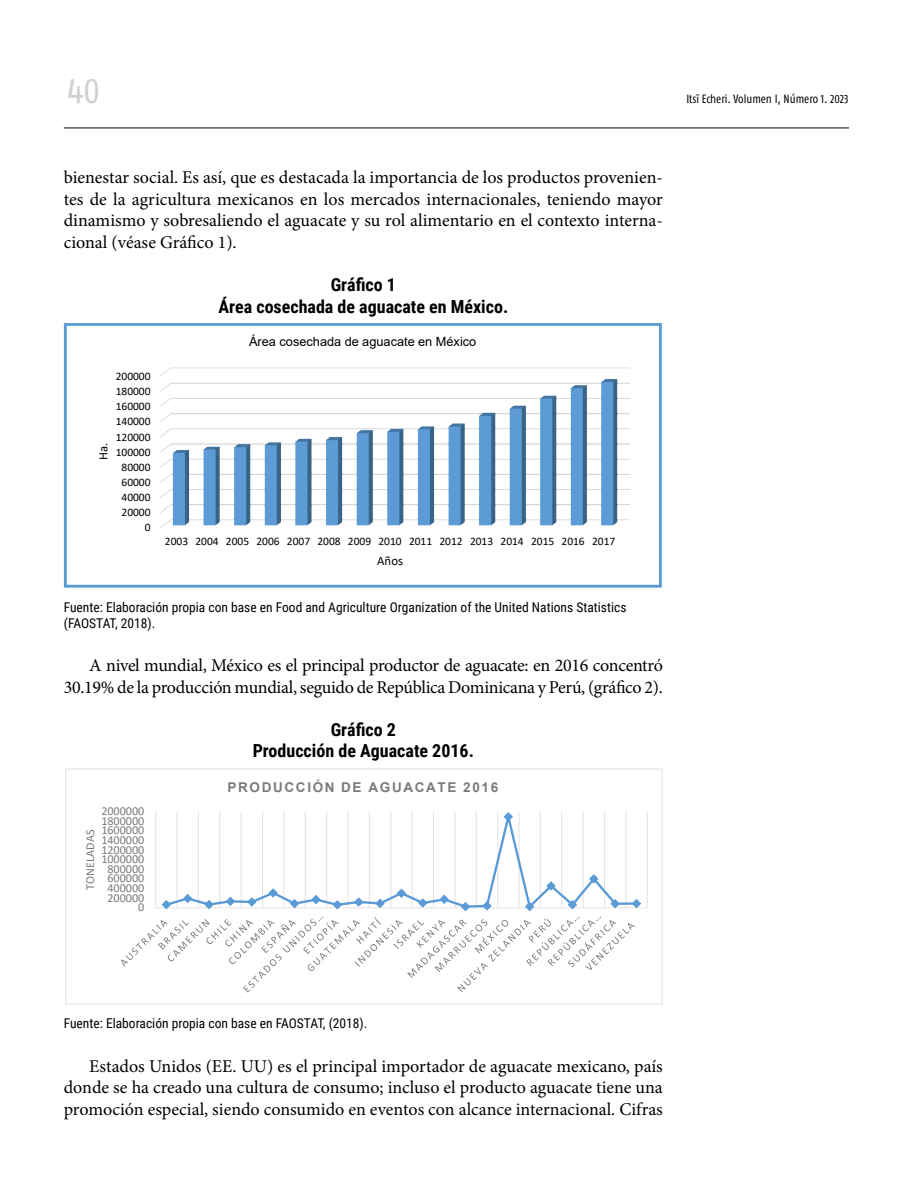
<style>
.page{position:relative;width:918px;height:1188px;background:#fff}
.page>*{position:absolute;margin:0;border:0;box-sizing:border-box;transform-origin:0 0}
.t1{font:36px "Fago Co Lf";color:#d0d0d0}
._3_parrafo{font:18px/21.6px "Minion Pro";letter-spacing:-.015em;color:#000;text-align:justify}
._5_IMG_titulos{font:700 18px "Roboto Condensed";color:#000}
._6_IMG_fuentes{font:13.5px/16.2px "Roboto Condensed";color:#000}
.t2{font:700 13.5px "Arial";letter-spacing:.12em;color:#7b7b7b}
.t3{font:12.75px "Arial";color:#000}
.t4{font:12.75px "Calibri";color:#000}
.t5{font:12.15px "Calibri";color:#7b7b7b}
.t6{font:12px "Fago Co Lf";color:#000}
.t7{font:11.4px "Calibri";color:#000}
</style>
<div class="page">
<hr style="left:64px;top:128px;width:785px;height:1px;background:#000">
<img style="left:160px;top:367px;width:470px;height:161px">
<div style="left:64px;top:323px;width:598px;height:265px;border:3px solid #5b9bd5"></div>
<hr style="left:647px;top:811px;width:1px;height:97px;background:#e3e3e3">
<hr style="left:155px;top:811px;width:1px;height:97px;background:#e3e3e3">
<hr style="left:156px;top:907px;width:491px;height:1px;background:#e3e3e3">
<svg style="left:176px;top:811px;width:451px;height:62px"></svg>
<svg style="left:503px;top:811px;width:11px;height:11px"></svg>
<svg style="left:121px;top:873px;width:521px;height:120px"></svg>
<div style="left:65px;top:768px;width:598px;height:237px;border:1px solid #e3e3e3"></div>
<h1 class="t1" style="left:67px;top:70px;width:34px">40</h1>
<p class="t6" style="left:686px;top:92px;width:164px">Itsï Echeri. Volumen I, Número 1. 2023</p>
<p class="_3_parrafo" style="left:64px;top:167px;width:601px">bienestar social. Es así, que es destacada la importancia de los productos provenien&shy;tes de la agricultura mexicanos en los mercados internacionales, teniendo mayor dinamismo y sobresaliendo el aguacate y su rol alimentario en el contexto interna&shy;cional (véase Gráfico 1).</p>
<p class="_5_IMG_titulos" style="left:331px;top:272px;width:67px">Gráfico 1</p>
<p class="_5_IMG_titulos" style="left:218px;top:294px;width:291px">Área cosechada de aguacate en México.</p>
<p class="t4" style="left:95px;top:460px;width:19px;rotate:-90deg">Ha.</p>
<p class="t7" style="left:116px;top:368px;width:36px">200000</p>
<p class="t7" style="left:116px;top:384px;width:36px">180000</p>
<p class="t7" style="left:116px;top:399px;width:36px">160000</p>
<p class="t7" style="left:116px;top:414px;width:36px">140000</p>
<p class="t7" style="left:116px;top:429px;width:36px">120000</p>
<p class="t7" style="left:116px;top:444px;width:36px">100000</p>
<p class="t7" style="left:122px;top:459px;width:31px">80000</p>
<p class="t7" style="left:122px;top:474px;width:31px">60000</p>
<p class="t7" style="left:122px;top:489px;width:31px">40000</p>
<p class="t7" style="left:122px;top:504px;width:31px">20000</p>
<p class="t7" style="left:145px;top:519px;width:7px">0</p>
<p class="t3" style="left:249px;top:333px;width:229px">Área cosechada de aguacate en México</p>
<p class="t7" style="left:165px;top:534px;width:452px">2003 2004 2005 2006 2007 2008 2009 2010 2011 2012 2013 2014 2015 2016 2017</p>
<p class="t4" style="left:377px;top:552px;width:27px">Años</p>
<p class="_6_IMG_fuentes" style="left:64px;top:598px;width:564px">Fuente: Elaboración propia con base en Food and Agriculture Organization of the United Nations Statistics (FAOSTAT, 2018).</p>
<p class="_3_parrafo" style="left:64px;top:655px;width:601px;text-align:right">A nivel mundial, México es el principal productor de aguacate: en 2016 concentró<br>30.19% de la producción mundial, seguido de República Dominicana y Perú, (gráfico 2).</p>
<p class="_5_IMG_titulos" style="left:331px;top:717px;width:67px">Gráfico 2</p>
<p class="_5_IMG_titulos" style="left:253px;top:738px;width:223px">Producción de Aguacate 2016.</p>
<p class="t5" style="left:101px;top:802px;width:45px">2000000</p>
<p class="t5" style="left:101px;top:812px;width:45px">1800000</p>
<p class="t5" style="left:101px;top:822px;width:45px">1600000</p>
<p class="t5" style="left:82px;top:890px;width:61px;rotate:-90deg">TONELADAS</p>
<p class="t5" style="left:101px;top:831px;width:45px">1400000</p>
<p class="t5" style="left:101px;top:841px;width:45px">1200000</p>
<p class="t5" style="left:101px;top:851px;width:45px">1000000</p>
<p class="t5" style="left:108px;top:860px;width:38px">800000</p>
<p class="t5" style="left:108px;top:870px;width:38px">600000</p>
<p class="t5" style="left:108px;top:880px;width:38px">400000</p>
<p class="t5" style="left:108px;top:889px;width:38px">200000</p>
<p class="t5" style="left:138px;top:899px;width:8px">0</p>
<p class="t2" style="left:228px;top:777px;width:272px">PRODUCCIÓN DE AGUACATE 2016</p>
<p class="_6_IMG_fuentes" style="left:64px;top:1015px;width:305px">Fuente: Elaboración propia con base en FAOSTAT, (2018).</p>
<p class="_3_parrafo" style="left:64px;top:1055px;width:601px;text-indent:26px">Estados Unidos (EE. UU) es el principal importador de aguacate mexicano, país donde se ha creado una cultura de consumo; incluso el producto aguacate tiene una promoción especial, siendo consumido en eventos con alcance internacional. Cifras</p>
</div>
